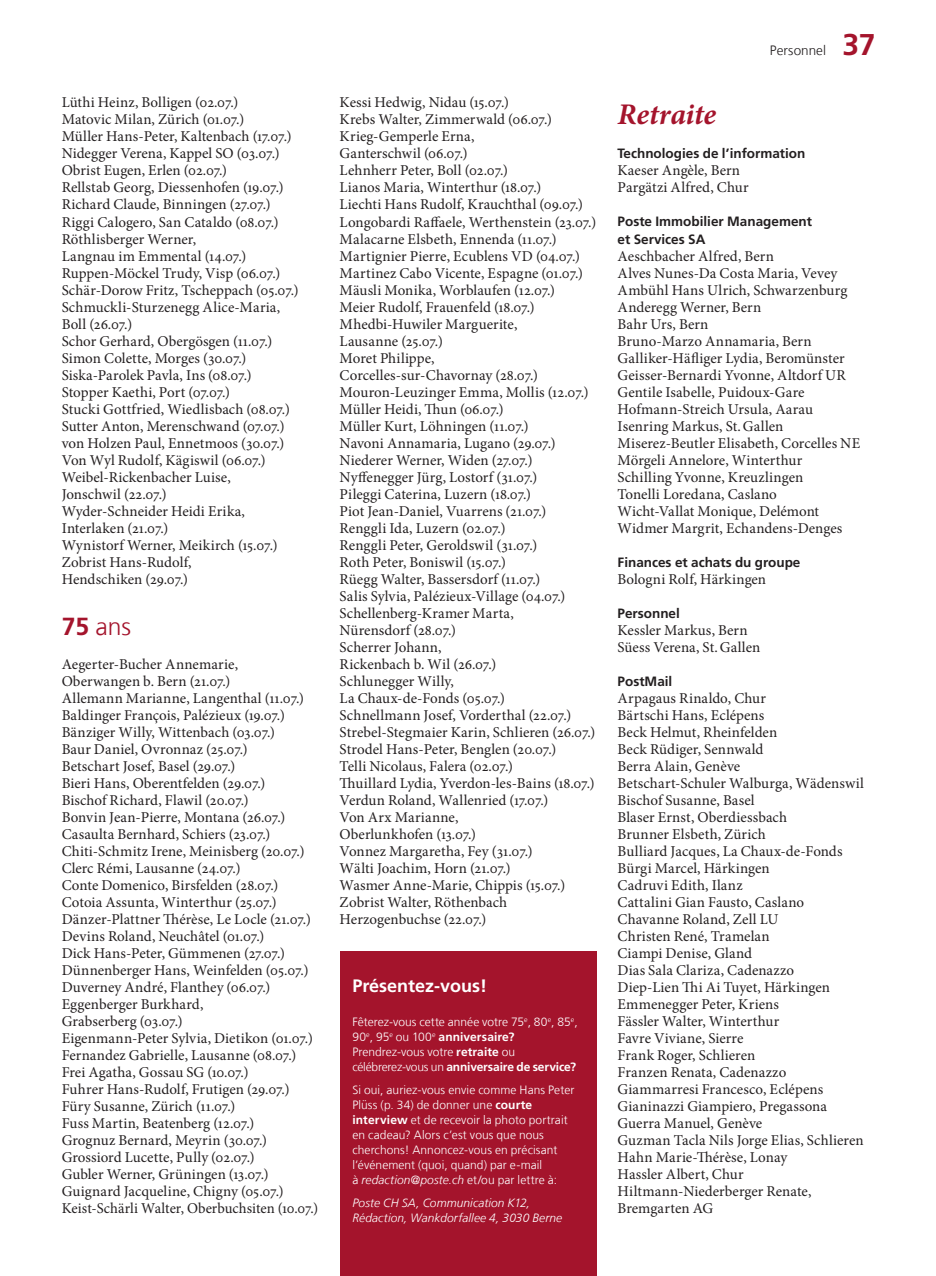
<style>
.page{position:relative;width:936px;height:1276px;background:#fff}
.page>*{position:absolute;margin:0;border:0;box-sizing:border-box;transform-origin:0 0}
.t1{font:italic 700 30px "Minion Pro";letter-spacing:-.005em;color:#a4142c}
.t2{font:700 30px "Frutiger LT Com";color:#a4142c}
.t3{font:300 24.75px "Frutiger LT Com";color:#a4142c}
.t4{font:700 18px "Frutiger LT Com";color:#fff}
.t5{font:15px/17px "Minion Pro";letter-spacing:.005em;color:#231f20}
.t6{font:700 13.5px/17px "Frutiger LT Com";color:#231f20}
.t7{font:300 13.5px "Frutiger LT Com";letter-spacing:.005em;color:#231f20}
.t8{font:300 12px/14.9px "Frutiger LT Com";letter-spacing:.005em;color:#fff}
.t9{font:italic 300 12px/14.9px "Frutiger LT Com";letter-spacing:.01em;color:#fff}
.s1{font-weight:700}
.s2{font-style:italic}
</style>
<div class="page">
<div style="left:339px;top:951px;width:257px;height:325px;background:#a4142c"></div>
<p class="t5" style="left:62px;top:94px;width:238px">Lüthi Heinz, Bolligen (02.07.)<br>Matovic Milan, Zürich (01.07.)<br>Müller Hans-Peter, Kaltenbach (17.07.)<br>Nidegger Verena, Kappel SO (03.07.)<br>Obrist Eugen, Erlen (02.07.)<br>Rellstab Georg, Diessenhofen (19.07.)<br>Richard Claude, Binningen (27.07.)<br>Riggi Calogero, San Cataldo (08.07.)<br>Röthlisberger Werner,<br>Langnau im Emmental (14.07.)<br>Ruppen-Möckel Trudy, Visp (06.07.)<br>Schär-Dorow Fritz, Tscheppach (05.07.)<br>Schmuckli-Sturzenegg Alice-Maria,<br>Boll (26.07.)<br>Schor Gerhard, Obergösgen (11.07.)<br>Simon Colette, Morges (30.07.)<br>Siska-Parolek Pavla, Ins (08.07.)<br>Stopper Kaethi, Port (07.07.)<br>Stucki Gottfried, Wiedlisbach (08.07.)<br>Sutter Anton, Merenschwand (07.07.) von Holzen Paul, Ennetmoos (30.07.)<br>Von Wyl Rudolf, Kägiswil (06.07.)<br>Weibel-Rickenbacher Luise,<br>Jonschwil (22.07.)<br>Wyder-Schneider Heidi Erika,<br>Interlaken (21.07.)<br>Wynistorf Werner, Meikirch (15.07.)<br>Zobrist Hans-Rudolf,<br>Hendschiken (29.07.)</p>
<h2 class="t3" style="left:62px;top:612px;width:71px"><span class="s1">75</span> ans</h2>
<p class="t5" style="left:62px;top:655px;width:258px">Aegerter-Bucher Annemarie, Oberwangen b. Bern (21.07.)<br>Allemann Marianne, Langenthal (11.07.)<br>Baldinger François, Palézieux (19.07.)<br>Bänziger Willy, Wittenbach (03.07.)<br>Baur Daniel, Ovronnaz (25.07.)<br>Betschart Josef, Basel (29.07.)<br>Bieri Hans, Oberentfelden (29.07.)<br>Bischof Richard, Flawil (20.07.)<br>Bonvin Jean-Pierre, Montana (26.07.)<br>Casaulta Bernhard, Schiers (23.07.)<br>Chiti-Schmitz Irene, Meinisberg (20.07.)<br>Clerc Rémi, Lausanne (24.07.)<br>Conte Domenico, Birsfelden (28.07.)<br>Cotoia Assunta, Winterthur (25.07.)<br>Dänzer-Plattner Thérèse, Le Locle (21.07.)<br>Devins Roland, Neuchâtel (01.07.)<br>Dick Hans-Peter, Gümmenen (27.07.)<br>Dünnenberger Hans, Weinfelden (05.07.)<br>Duverney André, Flanthey (06.07.)<br>Eggenberger Burkhard,<br>Grabserberg (03.07.)<br>Eigenmann-Peter Sylvia, Dietikon (01.07.)<br>Fernandez Gabrielle, Lausanne (08.07.)<br>Frei Agatha, Gossau SG (10.07.)<br>Fuhrer Hans-Rudolf, Frutigen (29.07.)<br>Füry Susanne, Zürich (11.07.)<br>Fuss Martin, Beatenberg (12.07.)<br>Grognuz Bernard, Meyrin (30.07.)<br>Grossiord Lucette, Pully (02.07.)<br>Gubler Werner, Grüningen (13.07.)<br>Guignard Jacqueline, Chigny (05.07.)<br>Keist-Schärli Walter, Oberbuchsiten (10.07.)</p>
<p class="t7" style="left:769px;top:43px;width:58px">Personnel</p>
<h1 class="t2" style="left:842px;top:27px;width:34px">37</h1>
<p class="t5" style="left:339px;top:94px;width:258px">Kessi Hedwig, Nidau (15.07.)<br>Krebs Walter, Zimmerwald (06.07.)<br>Krieg-Gemperle Erna,<br>Ganterschwil (06.07.)<br>Lehnherr Peter, Boll (02.07.)<br>Lianos Maria, Winterthur (18.07.)<br>Liechti Hans Rudolf, Krauchthal (09.07.)<br>Longobardi Raffaele, Werthenstein (23.07.)<br>Malacarne Elsbeth, Ennenda (11.07.)<br>Martignier Pierre, Ecublens VD (04.07.)<br>Martinez Cabo Vicente, Espagne (01.07.)<br>Mäusli Monika, Worblaufen (12.07.)<br>Meier Rudolf, Frauenfeld (18.07.)<br>Mhedbi-Huwiler Marguerite,<br>Lausanne (25.07.)<br>Moret Philippe,<br>Corcelles-sur-Chavornay (28.07.)<br>Mouron-Leuzinger Emma, Mollis (12.07.)<br>Müller Heidi, Thun (06.07.)<br>Müller Kurt, Löhningen (11.07.)<br>Navoni Annamaria, Lugano (29.07.)<br>Niederer Werner, Widen (27.07.)<br>Nyffenegger Jürg, Lostorf (31.07.)<br>Pileggi Caterina, Luzern (18.07.)<br>Piot Jean-Daniel, Vuarrens (21.07.)<br>Renggli Ida, Luzern (02.07.)<br>Renggli Peter, Geroldswil (31.07.)<br>Roth Peter, Boniswil (15.07.)<br>Rüegg Walter, Bassersdorf (11.07.)<br>Salis Sylvia, Palézieux-Village (04.07.)<br>Schellenberg-Kramer Marta,<br>Nürensdorf (28.07.)<br>Scherrer Johann,<br>Rickenbach b. Wil (26.07.)<br>Schlunegger Willy,<br>La Chaux-de-Fonds (05.07.)<br>Schnellmann Josef, Vorderthal (22.07.)<br>Strebel-Stegmaier Karin, Schlieren (26.07.)<br>Strodel Hans-Peter, Benglen (20.07.)<br>Telli Nicolaus, Falera (02.07.)<br>Thuillard Lydia, Yverdon-les-Bains (18.07.)<br>Verdun Roland, Wallenried (17.07.)<br>Von Arx Marianne,<br>Oberlunkhofen (13.07.)<br>Vonnez Margaretha, Fey (31.07.)<br>Wälti Joachim, Horn (21.07.)<br>Wasmer Anne-Marie, Chippis (15.07.)<br>Zobrist Walter, Röthenbach<br>Herzogenbuchse (22.07.)</p>
<h1 class="t1" style="left:617px;top:93px;width:100px">Retraite</h1>
<p class="t6" style="left:617px;top:145px;width:189px">Technologies de l’information</p>
<p class="t5" style="left:617px;top:162px;width:132px">Kaeser Angèle, Bern<br>Pargätzi Alfred, Chur</p>
<p class="t6" style="left:617px;top:213px;width:196px">Poste Immobilier Management et Services SA</p>
<p class="t5" style="left:617px;top:247px;width:244px">Aeschbacher Alfred, Bern<br>Alves Nunes-Da Costa Maria, Vevey<br>Ambühl Hans Ulrich, Schwarzenburg<br>Anderegg Werner, Bern<br>Bahr Urs, Bern<br>Bruno-Marzo Annamaria, Bern<br>Galliker-Häfliger Lydia, Beromünster<br>Geisser-Bernardi Yvonne, Altdorf UR<br>Gentile Isabelle, Puidoux-Gare<br>Hofmann-Streich Ursula, Aarau<br>Isenring Markus, St.Gallen<br>Miserez-Beutler Elisabeth, Corcelles NE<br>Mörgeli Annelore, Winterthur<br>Schilling Yvonne, Kreuzlingen<br>Tonelli Loredana, Caslano<br>Wicht-Vallat Monique, Delémont<br>Widmer Margrit, Echandens-Denges</p>
<p class="t6" style="left:617px;top:554px;width:184px">Finances et achats du groupe</p>
<p class="t5" style="left:617px;top:570px;width:150px">Bologni Rolf, Härkingen</p>
<p class="t6" style="left:617px;top:605px;width:64px">Personnel</p>
<p class="t5" style="left:617px;top:621px;width:144px">Kessler Markus, Bern<br>Süess Verena, St.Gallen</p>
<p class="t6" style="left:617px;top:673px;width:56px">PostMail</p>
<p class="t5" style="left:617px;top:689px;width:248px">Arpagaus Rinaldo, Chur<br>Bärtschi Hans, Eclépens<br>Beck Helmut, Rheinfelden<br>Beck Rüdiger, Sennwald<br>Berra Alain, Genève<br>Betschart-Schuler Walburga, Wädenswil<br>Bischof Susanne, Basel<br>Blaser Ernst, Oberdiessbach<br>Brunner Elsbeth, Zürich<br>Bulliard Jacques, La Chaux-de-Fonds<br>Bürgi Marcel, Härkingen<br>Cadruvi Edith, Ilanz<br>Cattalini Gian Fausto, Caslano<br>Chavanne Roland, Zell LU<br>Christen René, Tramelan<br>Ciampi Denise, Gland<br>Dias Sala Clariza, Cadenazzo<br>Diep-Lien Thi Ai Tuyet, Härkingen<br>Emmenegger Peter, Kriens<br>Fässler Walter, Winterthur<br>Favre Viviane, Sierre<br>Frank Roger, Schlieren<br>Franzen Renata, Cadenazzo<br>Giammarresi Francesco, Eclépens<br>Gianinazzi Giampiero, Pregassona<br>Guerra Manuel, Genève<br>Guzman Tacla Nils Jorge Elias, Schlieren<br>Hahn Marie-Thérèse, Lonay<br>Hassler Albert, Chur<br>Hiltmann-Niederberger Renate,<br>Bremgarten AG</p>
<p class="t4" style="left:352px;top:975px;width:136px">Présentez-vous!</p>
<p class="t8" style="left:352px;top:1014px;width:227px">Fêterez-vous cette année votre 75<sup>e</sup>, 80<sup>e</sup>, 85<sup>e</sup>, 90<sup>e</sup>, 95<sup>e</sup> ou 100<sup>e</sup> <span class="s1">anniversaire?<br></span>Prendrez-vous votre <span class="s1">retraite</span> ou célébrerez-vous un <span class="s1">anniversaire de service?</span></p>
<p class="t8" style="left:352px;top:1082px;width:223px">Si oui, auriez-vous envie comme Hans Peter Plüss (p. 34) de donner une <span class="s1">courte interview</span> et de recevoir la photo portrait en cadeau? Alors c’est vous que nous cherchons! Annoncez-vous en précisant l’événement (quoi, quand) par e-mail<br>à <span class="s2">redaction@poste.ch</span> et/ou par lettre à:</p>
<p class="t9" style="left:352px;top:1195px;width:211px">Poste CH SA, Communication K12,<br>Rédaction, Wankdorfallee 4, 3030 Berne</p>
</div>
